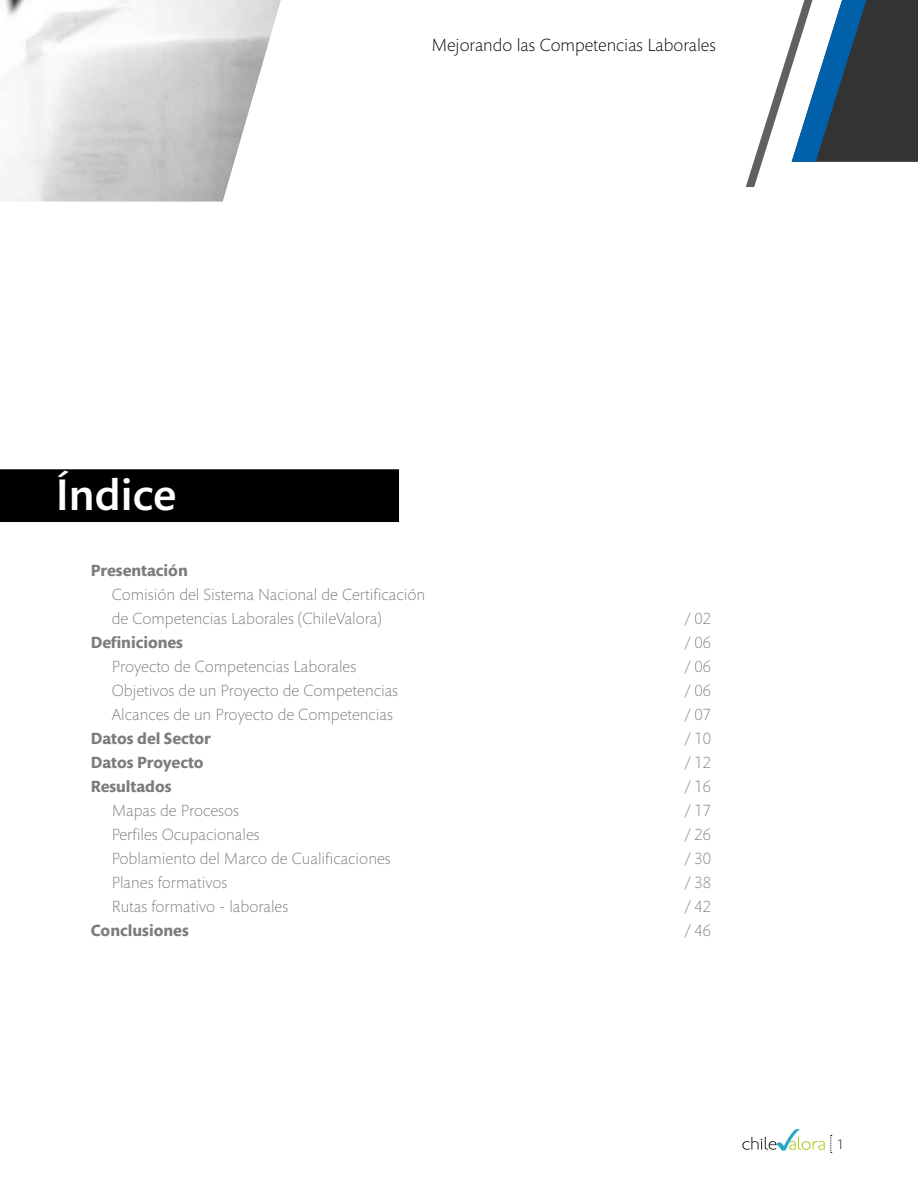
<style>
.page{position:relative;width:918px;height:1188px;background:#fff}
.page>*{position:absolute;margin:0;border:0;box-sizing:border-box;transform-origin:0 0}
.t1{font:500 45px "Mundo Sans Std";color:#fff}
.t2{font:300 18px "Mundo Sans Std";color:#000}
.t3{font:300 16.5px/24px "Mundo Sans Std";color:#7b7c7e}
.t4{font:700 16.5px "Mundo Sans Std";color:#7b7c7e}
.t5{font:300 13.5px "Mundo Sans Std";color:#000}
</style>
<div class="page">
<img style="left:0;top:0;width:281px;height:202px">
<svg style="left:0;top:0;width:225px;height:162px"></svg>
<svg style="left:746px;top:0;width:172px;height:187px"></svg>
<svg style="left:742px;top:1129px;width:90px;height:24px"></svg>
<div style="left:1px;top:470px;width:397px;height:51px;background:#000"></div>
<div style="left:0;top:469px;width:399px;height:53px;border:2px solid #000"></div>
<p class="t2" style="left:432px;top:35px;width:286px">Mejorando las Competencias Laborales</p>
<h1 class="t1" style="left:56px;top:471px;width:122px">Índice</h1>
<p class="t4" style="left:91px;top:562px;width:99px">Presentación</p>
<p class="t3" style="left:112px;top:583px;width:315px">Comisión del Sistema Nacional de Certificación de Competencias Laborales (ChileValora)</p>
<p class="t3" style="left:685px;top:607px;width:28px">/ 02</p>
<p class="t4" style="left:91px;top:634px;width:94px">Definiciones</p>
<p class="t3" style="left:685px;top:631px;width:28px">/ 06</p>
<p class="t3" style="left:112px;top:655px;width:246px">Proyecto de Competencias Laborales</p>
<p class="t3" style="left:685px;top:655px;width:28px">/ 06</p>
<p class="t3" style="left:112px;top:679px;width:288px">Objetivos de un Proyecto de Competencias</p>
<p class="t3" style="left:685px;top:679px;width:28px">/ 06</p>
<p class="t3" style="left:112px;top:703px;width:283px">Alcances de un Proyecto de Competencias</p>
<p class="t3" style="left:685px;top:703px;width:28px">/ 07</p>
<p class="t4" style="left:91px;top:730px;width:122px">Datos del Sector</p>
<p class="t3" style="left:685px;top:727px;width:28px">/ 10</p>
<p class="t4" style="left:91px;top:754px;width:114px">Datos Proyecto</p>
<p class="t3" style="left:685px;top:751px;width:28px">/ 12</p>
<p class="t4" style="left:91px;top:778px;width:82px">Resultados</p>
<p class="t3" style="left:685px;top:775px;width:28px">/ 16</p>
<p class="t3" style="left:112px;top:799px;width:129px">Mapas de Procesos</p>
<p class="t3" style="left:685px;top:799px;width:28px">/ 17</p>
<p class="t3" style="left:112px;top:823px;width:150px">Perfiles Ocupacionales</p>
<p class="t3" style="left:685px;top:823px;width:28px">/ 26</p>
<p class="t3" style="left:112px;top:847px;width:281px">Poblamiento del Marco de Cualificaciones</p>
<p class="t3" style="left:685px;top:847px;width:28px">/ 30</p>
<p class="t3" style="left:112px;top:871px;width:117px">Planes formativos</p>
<p class="t3" style="left:685px;top:871px;width:28px">/ 38</p>
<p class="t3" style="left:112px;top:895px;width:178px">Rutas formativo - laborales</p>
<p class="t3" style="left:685px;top:895px;width:28px">/ 42</p>
<p class="t4" style="left:91px;top:922px;width:100px">Conclusiones</p>
<p class="t3" style="left:685px;top:919px;width:28px">/ 46</p>
<p class="t5" style="left:837px;top:1137px;width:8px">1</p>
</div>
